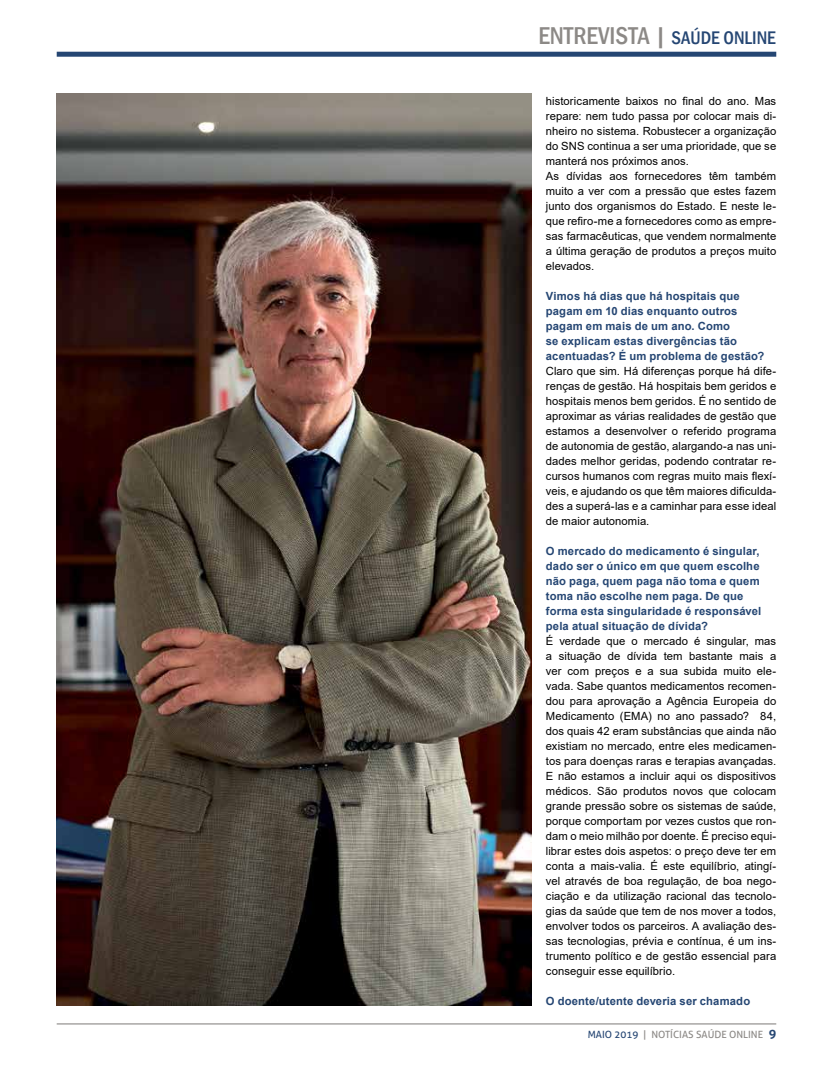
<style>
.page{position:relative;width:833px;height:1081px;background:#fff}
.page>*{position:absolute;margin:0;border:0;box-sizing:border-box;transform-origin:0 0}
.t1{font:500 condensed 25px "Franklin Gothic";color:#8c8986}
.t2{font:11.25px/15px "Arial";letter-spacing:.005em;color:#000;text-align:justify}
.t3{font:700 11.25px/15px "Arial";letter-spacing:.015em;color:#254673}
.t4{font:10px "Aller";color:#8c8986}
.t5{font:10px "Aller";color:#254673}
.s1{font-size:18.75px;color:#254673}
.s2{color:#254673}
.s3{font-weight:700;font-size:12.5px;color:#254673}
</style>
<div class="page">
<div style="left:57px;top:52px;width:719px;height:5px;background:#254673"></div>
<hr style="left:57px;top:1023px;width:719px;height:1px;background:#979492">
<img style="left:57px;top:94px;width:474px;height:911px">
<h1 class="t1" style="left:538px;top:19px;width:223px">ENTREVISTA | <span class="s1">SAÚDE ONLINE</span></h1>
<p class="t2" style="left:546px;top:93px;width:232px;text-align:left">historicamente baixos no final do ano. Mas repare: nem tudo passa por colocar mais di&shy;nheiro no sistema. Robustecer a organização do SNS continua a ser uma prioridade, que se manterá nos próximos anos.<br>As dívidas aos fornecedores têm também muito a ver com a pressão que estes fazem junto dos organismos do Estado. E neste le&shy;que refiro-me a fornecedores como as empre&shy;sas farmacêuticas, que vendem normalmente a última geração de produtos a preços muito elevados.</p>
<p class="t3" style="left:546px;top:289px;width:220px">Vimos há dias que há hospitais que pagam em 10 dias enquanto outros pagam em mais de um ano. Como<br>se explicam estas divergências tão acentuadas? É um problema de gestão?</p>
<p class="t2" style="left:546px;top:363px;width:232px">Claro que sim. Há diferenças porque há dife&shy;renças de gestão. Há hospitais bem geridos e hospitais menos bem geridos. É no sentido de aproximar as várias realidades de gestão que estamos a desenvolver o referido programa de autonomia de gestão, alargando-a nas uni&shy;dades melhor geridas, podendo contratar re&shy;cursos humanos com regras muito mais flexí&shy;veis, e ajudando os que têm maiores dificulda&shy;des a superá-las e a caminhar para esse ideal de maior autonomia.</p>
<p class="t3" style="left:546px;top:544px;width:217px">O mercado do medicamento é singular, dado ser o único em que quem escolhe não paga, quem paga não toma e quem toma não escolhe nem paga. De que forma esta singularidade é responsável pela atual situação de dívida?</p>
<p class="t2" style="left:546px;top:633px;width:232px">É verdade que o mercado é singular, mas a situação de dívida tem bastante mais a ver com preços e a sua subida muito ele&shy;vada. Sabe quantos medicamentos recomen&shy;dou para aprovação a Agência Europeia do Medicamento (EMA) no ano passado? 84, dos quais 42 eram substâncias que ainda não existiam no mercado, entre eles medicamen&shy;tos para doenças raras e terapias avançadas.<br>E não estamos a incluir aqui os dispositivos médicos. São produtos novos que colocam grande pressão sobre os sistemas de saúde, porque comportam por vezes custos que ron&shy;dam o meio milhão por doente. É preciso equi&shy;librar estes dois aspetos: o preço deve ter em conta a mais-valia. É este equilíbrio, atingí&shy;vel através de boa regulação, de boa nego&shy;ciação e da utilização racional das tecnolo&shy;gias da saúde que tem de nos mover a todos, envolver todos os parceiros. A avaliação des&shy;sas tecnologias, prévia e contínua, é um ins&shy;trumento político e de gestão essencial para conseguir esse equilíbrio.</p>
<p class="t3" style="left:546px;top:993px;width:206px">O doente/utente deveria ser chamado</p>
<p class="t5" style="left:588px;top:1028px;width:15px">MAIO</p>
<p class="t4" style="left:614px;top:1028px;width:163px"><span class="s2">2019</span> | NOTÍCIAS SAÚDE ONLINE <span class="s3">9</span></p>
</div>
